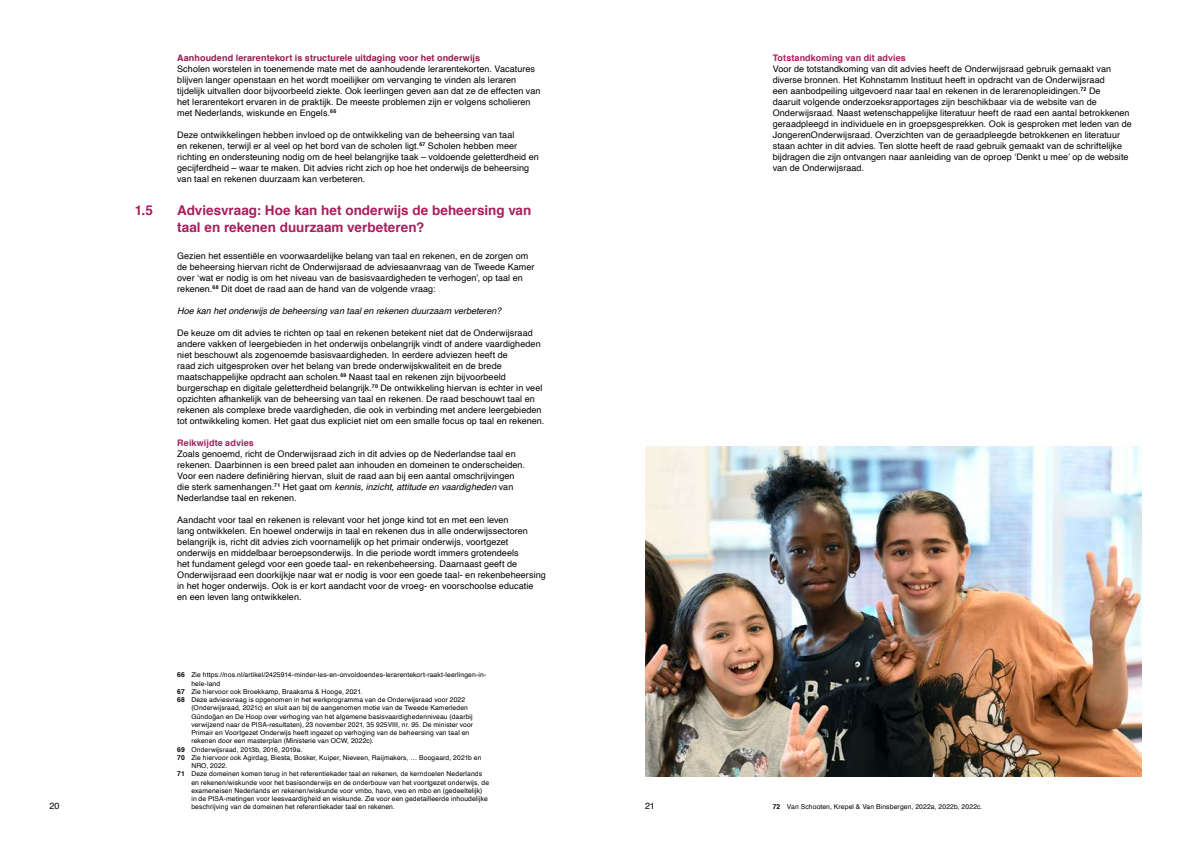
<style>
.page{position:relative;width:1191px;height:842px;background:#fff}
.page>*{position:absolute;margin:0;border:0;box-sizing:border-box;transform-origin:0 0}
.t1{font:700 13.5px/16.2px "Helvetica";color:#a71f5e}
.t2{font:9px/11px "Helvetica";letter-spacing:.01em;color:#000}
.t3{font:italic 9px "Helvetica";letter-spacing:.005em;color:#000}
.t4{font:700 9px "Helvetica";letter-spacing:.01em;color:#961950}
.t5{font:700 9px "Helvetica";letter-spacing:.01em;color:#a71f5e}
.t6{font:6.8px "Helvetica";letter-spacing:.02em;color:#000}
.s1{font-style:italic}
.s2{font-weight:700}
</style>
<div class="page">
<img style="left:645px;top:446px;width:496px;height:330px">
<p class="t4" style="left:177px;top:51px;width:304px">Aanhoudend lerarentekort is structurele uitdaging voor het onderwijs</p>
<p class="t2" style="left:177px;top:64px;width:365px">Scholen worstelen in toenemende mate met de aanhoudende lerarentekorten. Vacatures blijven langer openstaan en het wordt moeilijker om vervanging te vinden als leraren tijdelijk uitvallen door bijvoorbeeld ziekte. Ook leerlingen geven aan dat ze de effecten van het lerarentekort ervaren in de praktijk. De meeste problemen zijn er volgens scholieren met Nederlands, wiskunde en Engels.<sup>66</sup></p>
<p class="t2" style="left:177px;top:130px;width:363px">Deze ontwikkelingen hebben invloed op de ontwikkeling van de beheersing van taal<br>en rekenen, terwijl er al veel op het bord van de scholen ligt.<sup>67</sup> Scholen hebben meer richting en ondersteuning nodig om de heel belangrijke taak – voldoende geletterdheid en gecijferdheid – waar te maken. Dit advies richt zich op hoe het onderwijs de beheersing van taal en rekenen duurzaam kan verbeteren.</p>
<h1 class="t1" style="left:135px;top:203px;width:20px">1.5</h1>
<h1 class="t1" style="left:177px;top:203px;width:355px">Adviesvraag: Hoe kan het onderwijs de beheersing van taal en rekenen duurzaam verbeteren?</h1>
<p class="t2" style="left:177px;top:251px;width:359px">Gezien het essentiële en voorwaardelijke belang van taal en rekenen, en de zorgen om de beheersing hiervan richt de Onderwijsraad de adviesaanvraag van de Tweede Kamer over ‘wat er nodig is om het niveau van de basisvaardigheden te verhogen’, op taal en rekenen.<sup>68</sup> Dit doet de raad aan de hand van de volgende vraag:</p>
<p class="t3" style="left:177px;top:304px;width:325px">Hoe kan het onderwijs de beheersing van taal en rekenen duurzaam verbeteren?</p>
<p class="t2" style="left:177px;top:328px;width:369px">De keuze om dit advies te richten op taal en rekenen betekent niet dat de Onderwijsraad andere vakken of leergebieden in het onderwijs onbelangrijk vindt of andere vaardigheden niet beschouwt als zogenoemde basisvaardigheden. In eerdere adviezen heeft de<br>raad zich uitgesproken over het belang van brede onderwijskwaliteit en de brede maatschappelijke opdracht aan scholen.<sup>69</sup> Naast taal en rekenen zijn bijvoorbeeld burgerschap en digitale geletterdheid belangrijk.<sup>70</sup> De ontwikkeling hiervan is echter in veel opzichten afhankelijk van de beheersing van taal en rekenen. De raad beschouwt taal en rekenen als complexe brede vaardigheden, die ook in verbinding met andere leergebieden tot ontwikkeling komen. Het gaat dus expliciet niet om een smalle focus op taal en rekenen.</p>
<p class="t5" style="left:177px;top:436px;width:78px">Reikwijdte advies</p>
<p class="t2" style="left:177px;top:449px;width:349px">Zoals genoemd, richt de Onderwijsraad zich in dit advies op de Nederlandse taal en rekenen. Daarbinnen is een breed palet aan inhouden en domeinen te onderscheiden.<br>Voor een nadere definiëring hiervan, sluit de raad aan bij een aantal omschrijvingen die sterk samenhangen.<sup>71</sup> Het gaat om <span class="s1">kennis, inzicht, attitude en vaardigheden</span> van Nederlandse taal en rekenen.</p>
<p class="t2" style="left:177px;top:515px;width:370px">Aandacht voor taal en rekenen is relevant voor het jonge kind tot en met een leven<br>lang ontwikkelen. En hoewel onderwijs in taal en rekenen dus in alle onderwijssectoren belangrijk is, richt dit advies zich voornamelijk op het primair onderwijs, voortgezet onderwijs en middelbaar beroepsonderwijs. In die periode wordt immers grotendeels<br>het fundament gelegd voor een goede taal- en rekenbeheersing. Daarnaast geeft de Onderwijsraad een doorkijkje naar wat er nodig is voor een goede taal- en rekenbeheersing in het hoger onderwijs. Ook is er kort aandacht voor de vroeg- en voorschoolse educatie<br>en een leven lang ontwikkelen.</p>
<p class="t5" style="left:772px;top:51px;width:135px">Totstandkoming van dit advies</p>
<p class="t2" style="left:772px;top:64px;width:360px">Voor de totstandkoming van dit advies heeft de Onderwijsraad gebruik gemaakt van diverse bronnen. Het Kohnstamm Instituut heeft in opdracht van de Onderwijsraad<br>een aanbodpeiling uitgevoerd naar taal en rekenen in de lerarenopleidingen.<sup>72</sup> De<br>daaruit volgende onderzoeksrapportages zijn beschikbaar via de website van de Onderwijsraad. Naast wetenschappelijke literatuur heeft de raad een aantal betrokkenen geraadpleegd in individuele en in groepsgesprekken. Ook is gesproken met leden van de JongerenOnderwijsraad. Overzichten van de geraadpleegde betrokkenen en literatuur staan achter in dit advies. Ten slotte heeft de raad gebruik gemaakt van de schriftelijke bijdragen die zijn ontvangen naar aanleiding van de oproep ‘Denkt u mee’ op de website van de Onderwijsraad.</p>
<p class="t6" style="left:177px;top:670px;width:310px"><span class="s2">66</span> Zie https://nos.nl/artikel/2425914-minder-les-en-onvoldoendes-lerarentekort-raakt-leerlingen-in-</p>
<p class="t6" style="left:191px;top:678px;width:30px">hele-land</p>
<p class="t6" style="left:177px;top:686px;width:187px"><span class="s2">67</span> Zie hiervoor ook Broekkamp, Braaksma &amp; Hooge, 2021.</p>
<p class="t6" style="left:177px;top:694px;width:289px"><span class="s2">68</span> Deze adviesvraag is opgenomen in het werkprogramma van de Onderwijsraad voor 2022</p>
<p class="t6" style="left:191px;top:703px;width:278px">(Onderwijsraad, 2021c) en sluit aan bij de aangenomen motie van de Tweede Kamerleden</p>
<p class="t6" style="left:191px;top:711px;width:283px">Gündoĝan en De Hoop over verhoging van het algemene basisvaardighedenniveau (daarbij</p>
<p class="t6" style="left:191px;top:719px;width:283px">verwijzend naar de PISA-resultaten), 23 november 2021, 35 925VIII, nr. 95. De minister voor</p>
<p class="t6" style="left:191px;top:727px;width:279px">Primair en Voortgezet Onderwijs heeft ingezet op verhoging van de beheersing van taal en</p>
<p class="t6" style="left:191px;top:736px;width:184px">rekenen door een masterplan (Ministerie van OCW, 2022c).</p>
<p class="t6" style="left:177px;top:744px;width:127px"><span class="s2">69</span> Onderwijsraad, 2013b, 2016, 2019a.</p>
<p class="t6" style="left:177px;top:752px;width:306px"><span class="s2">70</span> Zie hiervoor ook Agirdag, Biesta, Bosker, Kuiper, Nieveen, Raijmakers, … Boogaard, 2021b en</p>
<p class="t6" style="left:191px;top:760px;width:38px">NRO, 2022.</p>
<p class="t6" style="left:177px;top:769px;width:306px"><span class="s2">71</span> Deze domeinen komen terug in het referentiekader taal en rekenen, de kerndoelen Nederlands</p>
<p class="t6" style="left:191px;top:777px;width:299px">en rekenen/wiskunde voor het basisonderwijs en de onderbouw van het voortgezet onderwijs, de</p>
<p class="t6" style="left:191px;top:785px;width:292px">exameneisen Nederlands en rekenen/wiskunde voor vmbo, havo, vwo en mbo en (gedeeltelijk)</p>
<p class="t6" style="left:191px;top:793px;width:298px">in de PISA-metingen voor leesvaardigheid en wiskunde. Zie voor een gedetailleerde inhoudelijke</p>
<p class="t6" style="left:191px;top:802px;width:205px">beschrijving van de domeinen het referentiekader taal en rekenen.</p>
<p class="t2" style="left:50px;top:801px;width:12px">20</p>
<p class="t2" style="left:645px;top:801px;width:11px">21</p>
<p class="t6" style="left:772px;top:802px;width:211px"><span class="s2">72</span> Van Schooten, Krepel &amp; Van Binsbergen, 2022a, 2022b, 2022c.</p>
</div>
